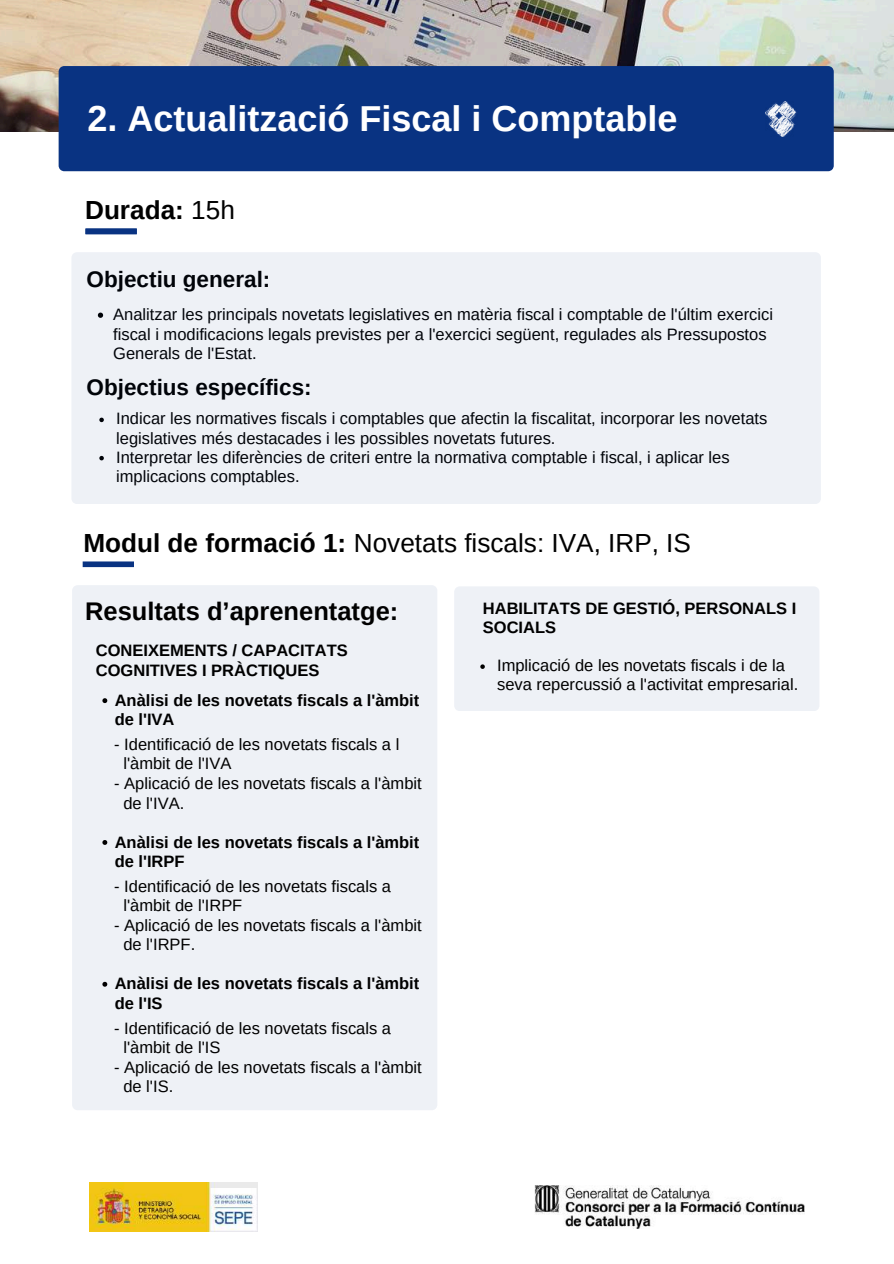
<style>
.page{position:relative;width:894px;height:1264px;background:#fff}
.page>*{position:absolute;margin:0;border:0;box-sizing:border-box;transform-origin:0 0}
.t1{font:700 36px "Arimo";color:#fff}
.t2{font:26.1px "Arimo";color:#000}
.t3{font:700 26.1px "Arimo";color:#000}
.t4{font:700 25.5px "Arimo";color:#000}
.t5{font:700 22.5px "Arimo";color:#000}
.t6{font:16.5px/19.5px "Arimo";color:#000}
.t7{font:700 16.5px/19.5px "Arimo";color:#000}
.s1{font-weight:400}
.s2{font-weight:700}
</style>
<div class="page">
<img style="left:0;top:0;width:893px;height:132px">
<div style="left:59px;top:66px;width:774px;height:105px;background:#093382"></div>
<img style="left:765px;top:101px;width:31px;height:35px">
<img style="left:534px;top:1185px;width:270px;height:43px">
<img style="left:89px;top:1182px;width:168px;height:48px">
<div style="left:85px;top:228px;width:52px;height:6px;background:#4e6ca5"></div>
<div style="left:72px;top:585px;width:365px;height:525px;background:#eef1f6"></div>
<div style="left:85px;top:229px;width:52px;height:5px;background:#093382"></div>
<svg style="left:102px;top:698px;width:5px;height:5px"></svg>
<svg style="left:102px;top:840px;width:5px;height:4px"></svg>
<svg style="left:102px;top:981px;width:5px;height:5px"></svg>
<div style="left:83px;top:561px;width:51px;height:6px;background:#093382"></div>
<div style="left:454px;top:586px;width:365px;height:125px;background:#eef1f6"></div>
<svg style="left:480px;top:664px;width:4px;height:5px"></svg>
<div style="left:72px;top:252px;width:748px;height:252px;background:#eef1f6"></div>
<h1 class="t1" style="left:87px;top:98px;width:591px">2. Actualització Fiscal i Comptable</h1>
<h2 class="t3" style="left:85px;top:196px;width:151px">Durada: <span class="s1">15h</span></h2>
<h3 class="t5" style="left:87px;top:266px;width:185px">Objectiu general:</h3>
<p class="t6" style="left:113px;top:304px;width:661px">Analitzar les principals novetats legislatives en matèria fiscal i comptable de l'últim exercici fiscal i modificacions legals previstes per a l'exercici següent, regulades als Pressupostos<br>Generals de l'Estat.</p>
<h3 class="t5" style="left:87px;top:375px;width:226px">Objectius específics:</h3>
<p class="t6" style="left:116px;top:409px;width:652px">Indicar les normatives fiscals i comptables que afectin la fiscalitat, incorporar les novetats legislatives més destacades i les possibles novetats futures.<br>Interpretar les diferències de criteri entre la normativa comptable i fiscal, i aplicar les implicacions comptables.</p>
<h2 class="t2" style="left:83px;top:529px;width:609px"><span class="s2">Modul de formació 1:</span> Novetats fiscals: IVA, IRP, IS</h2>
<h3 class="t4" style="left:85px;top:597px;width:315px">Resultats d’aprenentatge:</h3>
<p class="t7" style="left:96px;top:640px;width:253px">CONEIXEMENTS / CAPACITATS<br>COGNITIVES I PRÀCTIQUES</p>
<p class="t7" style="left:115px;top:690px;width:306px">Anàlisi de les novetats fiscals a l'àmbit de l'IVA</p>
<p class="t6" style="left:123px;top:734px;width:277px;text-indent:-9px">- Identificació de les novetats fiscals a l l'àmbit de l'IVA</p>
<p class="t6" style="left:123px;top:773px;width:300px;text-indent:-9px">- Aplicació de les novetats fiscals a l'àmbit de l'IVA.</p>
<p class="t7" style="left:115px;top:832px;width:306px">Anàlisi de les novetats fiscals a l'àmbit de l'IRPF</p>
<p class="t6" style="left:123px;top:876px;width:269px;text-indent:-9px">- Identificació de les novetats fiscals a l'àmbit de l'IRPF</p>
<p class="t6" style="left:123px;top:915px;width:300px;text-indent:-9px">- Aplicació de les novetats fiscals a l'àmbit de l'IRPF.</p>
<p class="t7" style="left:115px;top:973px;width:306px">Anàlisi de les novetats fiscals a l'àmbit de l'IS</p>
<p class="t6" style="left:123px;top:1018px;width:269px;text-indent:-9px">- Identificació de les novetats fiscals a l'àmbit de l'IS</p>
<p class="t6" style="left:123px;top:1057px;width:300px;text-indent:-9px">- Aplicació de les novetats fiscals a l'àmbit de l'IS.</p>
<p class="t7" style="left:482px;top:598px;width:315px">HABILITATS DE GESTIÓ, PERSONALS I<br>SOCIALS</p>
<p class="t6" style="left:497px;top:656px;width:302px">Implicació de les novetats fiscals i de la seva repercussió a l'activitat empresarial.</p>
</div>
